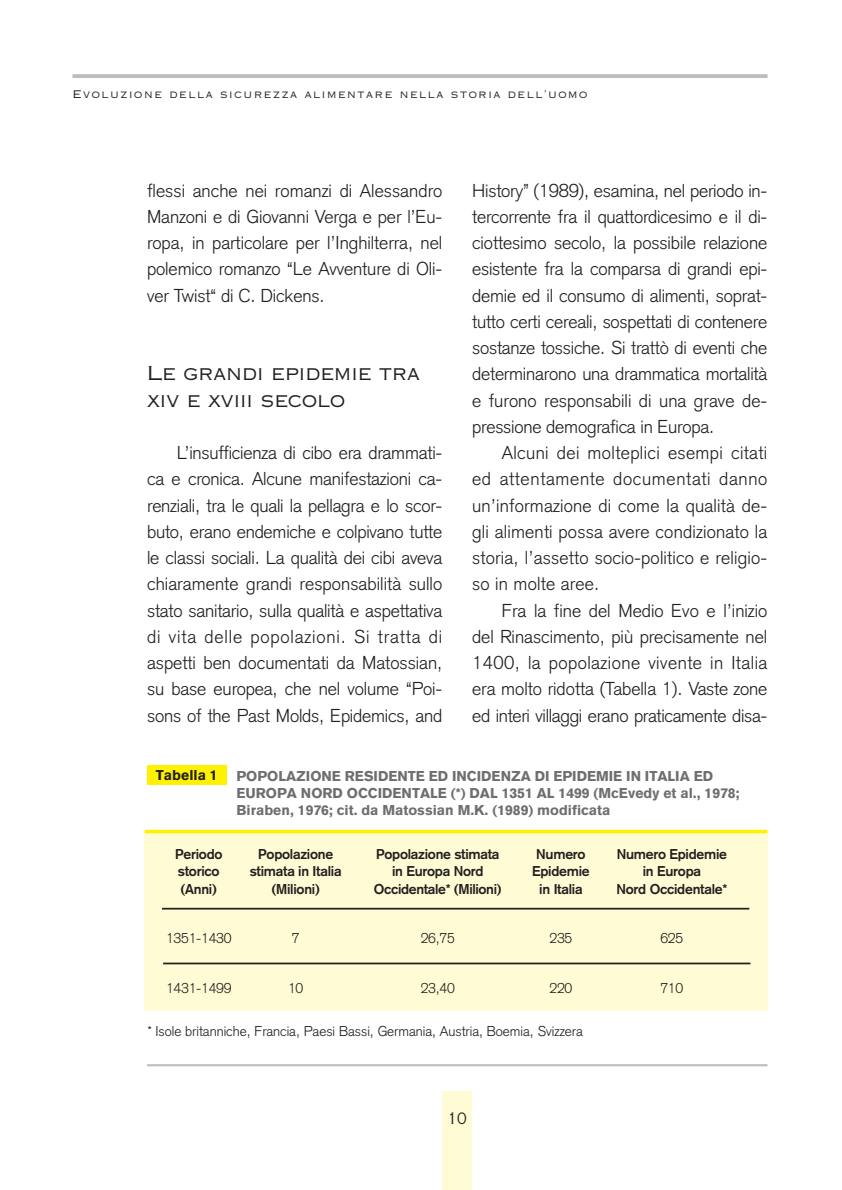
<style>
.page{position:relative;width:842px;height:1190px;background:#fff}
.page>*{position:absolute;margin:0;border:0;box-sizing:border-box;transform-origin:0 0}
.t1{font:19.25px/26.2px "Copperplate Thirty Two AB";color:#231f20}
.t2{font:300 18.38px/26.2px "Akzidenz Grotesk";letter-spacing:-.01em;color:#231f20;text-align:justify}
.t3{font:15.75px "Copperplate Twenty Nine AB";color:#231f20}
.t4{font:700 14px/17.3px "Akzidenz Grotesk";letter-spacing:-.015em;color:#231f20;text-align:center}
.t5{font:900 14px/17.3px "Akzidenz Grotesk";color:#6c6e70}
.t6{font:300 14px "Akzidenz Grotesk";color:#231f20}
.t7{font:900 14px "Akzidenz Grotesk";color:#231f20}
.t8{font:10.5px "Copperplate Thirty Two AB";letter-spacing:.155em;color:#231f20}
</style>
<div class="page">
<hr style="left:73px;top:74px;width:694px;height:4px;background:#bbbdc0">
<hr style="left:147px;top:1064px;width:620px;height:2px;background:#bbbdc0">
<div style="left:442px;top:1091px;width:30px;height:99px;background:#fffcd5"></div>
<div style="left:144px;top:830px;width:623px;height:180px;background:#fffcd5"></div>
<div style="left:147px;top:765px;width:79px;height:20px;background:#fff200"></div>
<hr style="left:145px;top:830px;width:622px;height:3px;background:#fff200">
<hr style="left:162px;top:908px;width:587px;height:2px;background:#231f20">
<hr style="left:163px;top:963px;width:587px;height:1px;background:#231f20">
<p class="t8" style="left:73px;top:88px;width:516px">Evoluzione della sicurezza alimentare nella storia dell’uomo</p>
<p class="t2" style="left:147px;top:179px;width:297px">flessi anche nei romanzi di Alessandro Manzoni e di Giovanni Verga e per l’Eu&shy;ropa, in particolare per l’Inghilterra, nel polemico romanzo “Le Avventure di Oli&shy;ver Twist“ di C. Dickens.</p>
<p class="t1" style="left:147px;top:361px;width:274px">Le grandi epidemie tra xiv e xviii secolo</p>
<p class="t2" style="left:147px;top:442px;width:297px;text-indent:30px">L’insufficienza di cibo era drammati&shy;ca e cronica. Alcune manifestazioni ca&shy;renziali, tra le quali la pellagra e lo scor&shy;buto, erano endemiche e colpivano tutte le classi sociali. La qualità dei cibi aveva chiaramente grandi responsabilità sullo stato sanitario, sulla qualità e aspettativa di vita delle popolazioni. Si tratta di aspetti ben documentati da Matossian, su base europea, che nel volume “Poi&shy;sons of the Past Molds, Epidemics, and</p>
<p class="t2" style="left:472px;top:179px;width:297px">History” (1989), esamina, nel periodo in&shy;tercorrente fra il quattordicesimo e il di&shy;ciottesimo secolo, la possibile relazione esistente fra la comparsa di grandi epi&shy;demie ed il consumo di alimenti, soprat&shy;tutto certi cereali, sospettati di contenere sostanze tossiche. Si trattò di eventi che determinarono una drammatica mortalità e furono responsabili di una grave de&shy;pressione demografica in Europa.</p>
<p class="t2" style="left:472px;top:442px;width:297px;text-indent:30px">Alcuni dei molteplici esempi citati ed attentamente documentati danno un’informazione di come la qualità de&shy;gli alimenti possa avere condizionato la storia, l’assetto socio-politico e religio&shy;so in molte aree.</p>
<p class="t2" style="left:472px;top:599px;width:297px;text-indent:30px">Fra la fine del Medio Evo e l’inizio del Rinascimento, più precisamente nel 1400, la popolazione vivente in Italia era molto ridotta (Tabella 1). Vaste zone ed interi villaggi erano praticamente disa-</p>
<p class="t7" style="left:156px;top:770px;width:63px">Tabella 1</p>
<p class="t5" style="left:236px;top:768px;width:505px">POPOLAZIONE RESIDENTE ED INCIDENZA DI EPIDEMIE IN ITALIA ED<br>EUROPA NORD OCCIDENTALE (*) DAL 1351 AL 1499 (McEvedy et al., 1978;<br>Biraben, 1976; cit. da Matossian M.K. (1989) modificata</p>
<p class="t4" style="left:175px;top:847px;width:49px;text-align:left">Periodo storico (Anni)</p>
<p class="t6" style="left:166px;top:933px;width:67px">1351-1430</p>
<p class="t6" style="left:166px;top:983px;width:67px">1431-1499</p>
<p class="t4" style="left:532px;top:847px;width:59px">Numero<br>Epidemie in Italia</p>
<p class="t6" style="left:549px;top:933px;width:24px">235</p>
<p class="t6" style="left:549px;top:983px;width:24px">220</p>
<p class="t4" style="left:250px;top:847px;width:93px">Popolazione stimata in Italia (Milioni)</p>
<p class="t6" style="left:292px;top:933px;width:9px">7</p>
<p class="t6" style="left:288px;top:983px;width:17px">10</p>
<p class="t4" style="left:616px;top:847px;width:112px">Numero Epidemie in Europa<br>Nord Occidentale*</p>
<p class="t6" style="left:660px;top:933px;width:24px">625</p>
<p class="t6" style="left:660px;top:983px;width:24px">710</p>
<p class="t4" style="left:374px;top:847px;width:129px">Popolazione stimata in Europa Nord<br>Occidentale* (Milioni)</p>
<p class="t6" style="left:421px;top:933px;width:36px">26,75</p>
<p class="t6" style="left:421px;top:983px;width:36px">23,40</p>
<p class="t6" style="left:148px;top:1026px;width:436px">* Isole britanniche, Francia, Paesi Bassi, Germania, Austria, Boemia, Svizzera</p>
<p class="t3" style="left:447px;top:1109px;width:21px">10</p>
</div>
